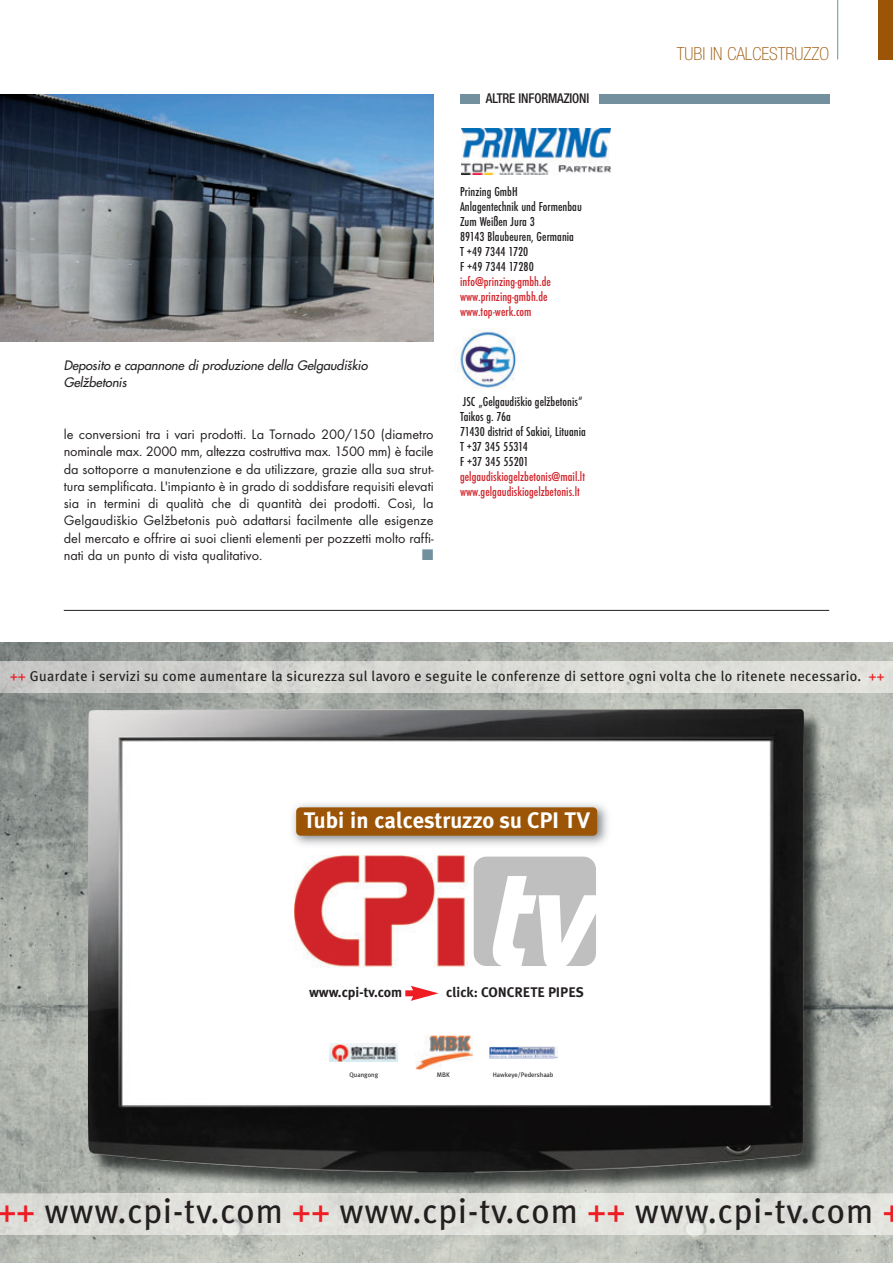
<style>
.page{position:relative;width:893px;height:1263px;background:#fff}
.page>*{position:absolute;margin:0;border:0;box-sizing:border-box;transform-origin:0 0}
.t1{font:italic 148.35px "Bauhaus Demi+TIZOIC";color:#fff}
.t2{font:34.5px "Meta Plus Book Roman+YGRVWG";letter-spacing:.025em;color:#231f20}
.t3{font:22.5px "Meta Plus Bold Roman+FWDBWM";color:#fff}
.t4{font:100 condensed 18px "Helvetica Neue";color:#9c5506}
.t5{font:14.25px/17.2px "Futura T";color:#231f20;text-align:justify}
.t6{font:14.25px "Meta Plus Book Roman+YGRVWG";letter-spacing:.025em;color:#231f20}
.t7{font:14.25px "European Pi Three";color:#73909f}
.t8{font:13.95px "Meta Plus Bold Roman+FWDBWM";color:#231f20}
.t9{font:500 condensed 13.5px/15px "Futura T";letter-spacing:.005em;color:#231f20}
.t10{font:500 condensed 13.5px/15px "Futura T";letter-spacing:.005em;color:#d1232a}
.t11{font:500 condensed 13.5px "Helvetica Neue";letter-spacing:-.01em;color:#231f20;scale:.95 1}
.t12{font:italic 12.75px/17.2px "Futura";color:#231f20}
.t13{font:6.6px "Meta Plus Book Roman+YGRVWG";color:#231f20}
.s1{color:#ee1d23}
</style>
<div class="page">
<hr style="left:837px;top:0;width:1px;height:60px;background:#73909f">
<div style="left:878px;top:0;width:15px;height:60px;background:#9c5506"></div>
<img style="left:461px;top:129px;width:149px;height:46px">
<div style="left:460px;top:94px;width:19px;height:9px;background:#73909f"></div>
<div style="left:599px;top:94px;width:230px;height:9px;background:#73909f"></div>
<img style="left:455px;top:329px;width:62px;height:60px">
<img style="left:0;top:94px;width:434px;height:247px">
<hr style="left:64px;top:610px;width:765px;height:1px;background:#231f20">
<img style="left:0;top:642px;width:893px;height:621px">
<img style="left:83px;top:703px;width:751px;height:490px">
<img style="left:88px;top:708px;width:716px;height:464px">
<div style="left:474px;top:856px;width:122px;height:110px;background:#bfbfbf;border-radius:13px"></div>
<img style="left:294px;top:855px;width:174px;height:117px">
<img style="left:286px;top:797px;width:327px;height:54px">
<div style="left:296px;top:807px;width:301px;height:29px;background:#9c5506;border-radius:4px"></div>
<div style="left:405px;top:990px;width:11px;height:6px;background:#ee1d23"></div>
<svg style="left:411px;top:986px;width:28px;height:15px"></svg>
<img style="left:330px;top:1043px;width:68px;height:19px">
<img style="left:415px;top:1035px;width:58px;height:34px">
<img style="left:489px;top:1046px;width:68px;height:12px">
<img style="left:0;top:1193px;width:893px;height:42px">
<img style="left:0;top:661px;width:893px;height:32px">
<p class="t11" style="left:486px;top:94px;width:111px">ALTRE INFORMAZIONI</p>
<p class="t12" style="left:64px;top:358px;width:308px">Deposito e capannone di produzione della Gelgaudiškio<br>Gelžbetonis</p>
<p class="t5" style="left:64px;top:427px;width:371px">le conversioni tra i vari prodotti. La Tornado 200/150 (diametro nominale max. 2000 mm, altezza costruttiva max. 1500 mm) è facile da sottoporre a manutenzione e da utilizzare, grazie alla sua strut&shy;tura semplificata. L'impianto è in grado di soddisfare requisiti elevati sia in termini di qualità che di quantità dei prodotti. Così, la Gelgaudiškio Gelžbetonis può adattarsi facilmente alle esigenze del mercato e offrire ai suoi clienti elementi per pozzetti molto raffi&shy;nati da un punto di vista qualitativo.</p>
<p class="t7" style="left:422px;top:547px;width:13px">-</p>
<p class="t9" style="left:460px;top:184px;width:123px">Prinzing GmbH<br>Anlagentechnik und Formenbau<br>Zum Weißen Jura 3<br>89143 Blaubeuren, Germania<br>T +49 7344 1720<br>F +49 7344 17280</p>
<p class="t10" style="left:460px;top:274px;width:92px">info@prinzing-gmbh.de www.prinzing-gmbh.de www.top-werk.com</p>
<p class="t9" style="left:460px;top:394px;width:127px">JSC „Gelgaudiškio gelžbetonis“<br>Taikos g. 76a<br>71430 district of Sakiai, Lituania<br>T +37 345 55314<br>F +37 345 55201</p>
<p class="t10" style="left:460px;top:469px;width:126px">gelgaudiskiogelzbetonis@mail.lt www.gelgaudiskiogelzbetonis.lt</p>
<p class="t4" style="left:677px;top:47px;width:154px">TUBI IN CALCESTRUZZO</p>
<p class="t6" style="left:10px;top:670px;width:876px"><span class="s1">++</span> Guardate i servizi su come aumentare la sicurezza sul lavoro e seguite le conferenze di settore ogni volta che lo ritenete necessario. <span class="s1">++</span></p>
<h3 class="t3" style="left:304px;top:807px;width:288px">Tubi in calcestruzzo su CPI TV</h3>
<h1 class="t1" style="left:483px;top:826px;width:146px">tv</h1>
<p class="t8" style="left:309px;top:984px;width:95px">www.cpi-tv.com</p>
<p class="t8" style="left:446px;top:984px;width:139px">click: CONCRETE PIPES</p>
<p class="t13" style="left:350px;top:1071px;width:30px">Quangong</p>
<p class="t13" style="left:437px;top:1071px;width:15px">MBK</p>
<p class="t13" style="left:493px;top:1071px;width:62px">Hawkeye/Pedershaab</p>
<h2 class="t2" style="left:-3px;top:1197px;width:906px"><span class="s1">++</span> www.cpi-tv.com <span class="s1">++</span> www.cpi-tv.com <span class="s1">++</span> www.cpi-tv.com <span class="s1">+</span></h2>
</div>
